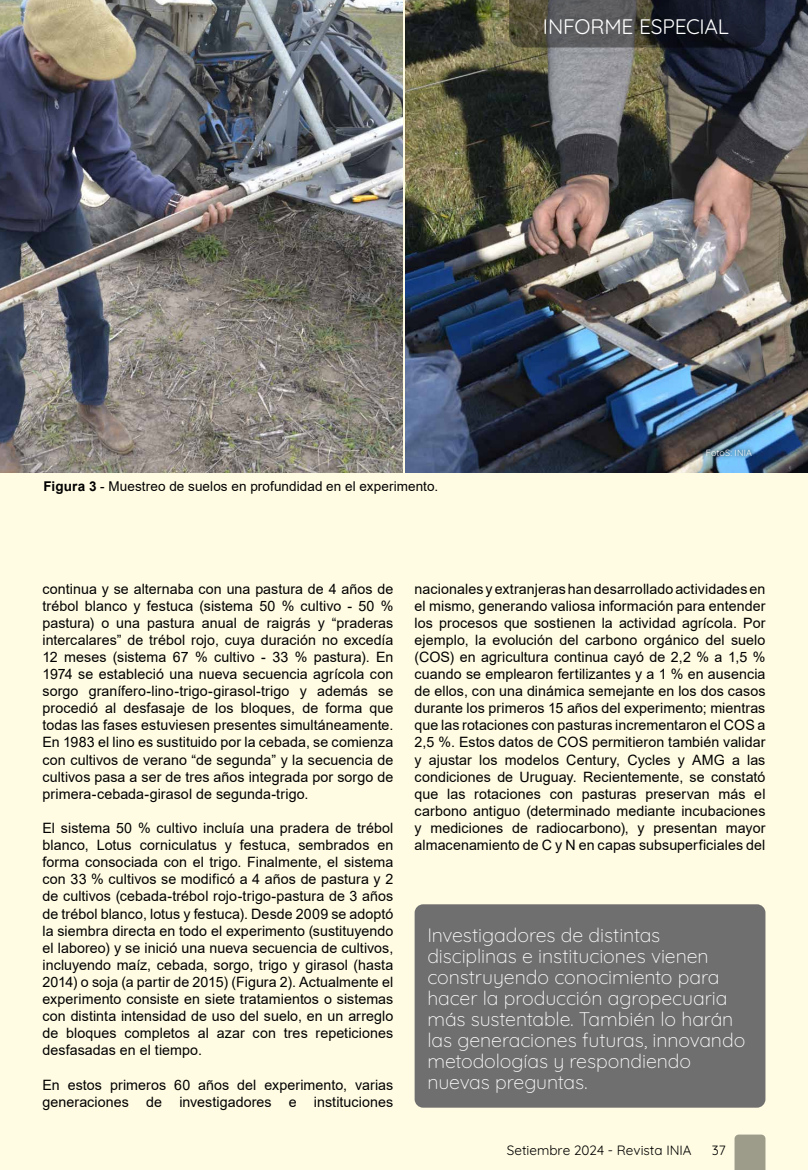
<style>
.page{position:relative;width:808px;height:1170px;background:#fff}
.page>*{position:absolute;margin:0;border:0;box-sizing:border-box;transform-origin:0 0}
.t1{font:300 21px "Quicksand";letter-spacing:-.015em;color:#fff}
.t2{font:300 19.5px/21px "Quicksand";letter-spacing:-.005em;color:#fff}
.t3{font:14.25px/17.1px "Arial";letter-spacing:.005em;color:#000;text-align:justify}
.t4{font:13.5px "Arial";letter-spacing:.005em;color:#000}
.t5{font:300 13.5px "Quicksand";color:#000}
.t6{font:300 9px "Quicksand";letter-spacing:.015em;color:#fff}
.s1{font-weight:700}
</style>
<div class="page">
<div style="left:0;top:0;width:808px;height:1169px;background:#fffce3"></div>
<svg style="left:734px;top:1134px;width:31px;height:35px"></svg>
<div style="left:415px;top:904px;width:350px;height:203px;background:#706f6f;border-radius:9px"></div>
<img style="left:0;top:0;width:402px;height:472px">
<img style="left:406px;top:0;width:402px;height:472px">
<svg style="left:508px;top:0;width:257px;height:47px"></svg>
<svg style="left:702px;top:445px;width:54px;height:15px"></svg>
<h1 class="t1" style="left:543px;top:11px;width:187px">INFORME ESPECIAL</h1>
<p class="t4" style="left:43px;top:476px;width:396px"><span class="s1">Figura 3</span> - Muestreo de suelos en profundidad en el experimento.</p>
<p class="t6" style="left:706px;top:445px;width:48px">FotoS: INIA</p>
<p class="t3" style="left:43px;top:579px;width:352px">continua y se alternaba con una pastura de 4 años de trébol blanco y festuca (sistema 50 % cultivo - 50 % pastura) o una pastura anual de raigrás y “praderas intercalares” de trébol rojo, cuya duración no excedía 12 meses (sistema 67 % cultivo - 33 % pastura). En 1974 se estableció una nueva secuencia agrícola con sorgo granífero-lino-trigo-girasol-trigo y además se procedió al desfasaje de los bloques, de forma que todas las fases estuviesen presentes simultáneamente.<br>En 1983 el lino es sustituido por la cebada, se comienza con cultivos de verano “de segunda” y la secuencia de cultivos pasa a ser de tres años integrada por sorgo de primera-cebada-girasol de segunda-trigo.</p>
<p class="t3" style="left:43px;top:819px;width:352px">El sistema 50 % cultivo incluía una pradera de trébol blanco, Lotus corniculatus y festuca, sembrados en forma consociada con el trigo. Finalmente, el sistema con 33 % cultivos se modificó a 4 años de pastura y 2 de cultivos (cebada-trébol rojo-trigo-pastura de 3 años de trébol blanco, lotus y festuca). Desde 2009 se adoptó la siembra directa en todo el experimento (sustituyendo el laboreo) y se inició una nueva secuencia de cultivos, incluyendo maíz, cebada, sorgo, trigo y girasol (hasta 2014) o soja (a partir de 2015) (Figura 2). Actualmente el experimento consiste en siete tratamientos o sistemas con distinta intensidad de uso del suelo, en un arreglo de bloques completos al azar con tres repeticiones desfasadas en el tiempo.</p>
<p class="t3" style="left:43px;top:1075px;width:352px">En estos primeros 60 años del experimento, varias generaciones de investigadores e instituciones</p>
<p class="t3" style="left:415px;top:579px;width:352px">nacionales y extranjeras han desarrollado actividades en el mismo, generando valiosa información para entender los procesos que sostienen la actividad agrícola. Por ejemplo, la evolución del carbono orgánico del suelo (COS) en agricultura continua cayó de 2,2 % a 1,5 % cuando se emplearon fertilizantes y a 1 % en ausencia de ellos, con una dinámica semejante en los dos casos durante los primeros 15 años del experimento; mientras que las rotaciones con pasturas incrementaron el COS a 2,5 %. Estos datos de COS permitieron también validar y ajustar los modelos Century, Cycles y AMG a las condiciones de Uruguay. Recientemente, se constató que las rotaciones con pasturas preservan más el carbono antiguo (determinado mediante incubaciones y mediciones de radiocarbono), y presentan mayor almacenamiento de C y N en capas subsuperficiales del</p>
<p class="t2" style="left:427px;top:922px;width:319px">Investigadores de distintas disciplinas e instituciones vienen construyendo conocimiento para hacer la producción agropecuaria más sustentable. También lo harán las generaciones futuras, innovando metodologías y respondiendo nuevas preguntas.</p>
<p class="t5" style="left:507px;top:1139px;width:186px">Setiembre 2024 - Revista INIA</p>
<p class="t5" style="left:712px;top:1139px;width:15px">37</p>
</div>
